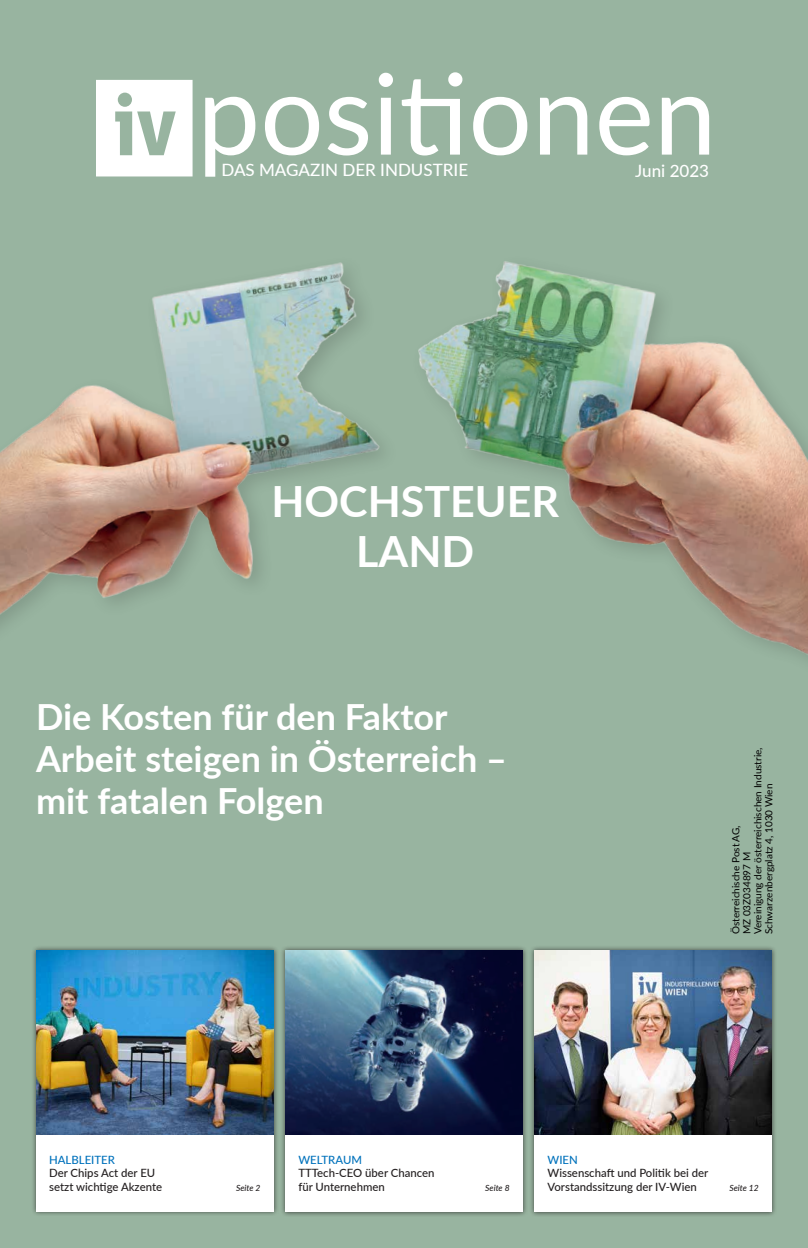
<style>
.page{position:relative;width:808px;height:1248px;background:#fff}
.page>*{position:absolute;margin:0;border:0;box-sizing:border-box;transform-origin:0 0}
.t1{font:700 43px/50px "Lato";color:#fff;text-align:center}
.t2{font:700 36px/42px "Lato";color:#fff}
.t3{font:500 17px "Lato";color:#fff}
.t4{font:500 11.4px/13.7px "Lato";color:#231f20}
.t5{font:500 11.4px "Lato";color:#0072bc}
.t6{font:10px/11px "Lato";color:#000}
.t7{font:italic 500 8.5px "Lato";color:#231f20}
</style>
<div class="page">
<div style="left:0;top:0;width:808px;height:1247px;background:#98b4a0"></div>
<img style="left:0;top:262px;width:381px;height:364px">
<img style="left:418px;top:261px;width:390px;height:398px">
<svg style="left:96px;top:80px;width:97px;height:96px"></svg>
<svg style="left:205px;top:72px;width:504px;height:105px"></svg>
<div style="left:31px;top:945px;width:248px;height:271px;background:#231f20;opacity:.75"></div>
<div style="left:36px;top:950px;width:237px;height:261px;background:#fff"></div>
<div style="left:280px;top:944px;width:248px;height:272px;background:#231f20;opacity:.75"></div>
<div style="left:285px;top:950px;width:238px;height:261px;background:#fff"></div>
<div style="left:529px;top:944px;width:248px;height:272px;background:#231f20;opacity:.75"></div>
<div style="left:535px;top:950px;width:237px;height:261px;background:#fff"></div>
<img style="left:36px;top:950px;width:237px;height:184px">
<img style="left:285px;top:950px;width:238px;height:184px">
<img style="left:535px;top:950px;width:237px;height:184px">
<h3 class="t3" style="left:221px;top:158px;width:248px">DAS MAGAZIN DER INDUSTRIE</h3>
<h3 class="t3" style="left:635px;top:158px;width:75px">Juni 2023</h3>
<h1 class="t1" style="left:271px;top:474px;width:289px">HOCHSTEUER<br>LAND</h1>
<h2 class="t2" style="left:36px;top:693px;width:473px">Die Kosten für den Faktor<br>Arbeit steigen in Österreich – mit fatalen Folgen</h2>
<p class="t6" style="left:730px;top:934px;width:188px;rotate:-90deg">Österreichische Post AG,<br>MZ 03Z034897 M<br>Vereinigung der österreichischen Industrie,<br>Schwarzenbergplatz 4, 1030 Wien</p>
<p class="t5" style="left:49px;top:1151px;width:67px">HALBLEITER</p>
<p class="t4" style="left:49px;top:1165px;width:114px">Der Chips Act der EU setzt wichtige Akzente</p>
<p class="t7" style="left:236px;top:1181px;width:26px">Seite 2</p>
<p class="t5" style="left:298px;top:1151px;width:65px">WELTRAUM</p>
<p class="t4" style="left:298px;top:1165px;width:138px">TTTech-CEO über Chancen für Unternehmen</p>
<p class="t7" style="left:485px;top:1181px;width:26px">Seite 8</p>
<p class="t5" style="left:548px;top:1151px;width:55px">AUSBLICK</p>
<p class="t4" style="left:548px;top:1165px;width:166px;text-align:center">e Industrieunternehmen die<br>Fachkräfte-Situation einschätzen</p>
<p class="t5" style="left:547px;top:1151px;width:32px">WIEN</p>
<p class="t4" style="left:547px;top:1165px;width:162px">Wissenschaft und Politik bei der<br>Vorstandssitzung der IV-Wien</p>
<p class="t7" style="left:729px;top:1181px;width:31px">Seite 12</p>
<p class="t7" style="left:734px;top:1181px;width:26px">Seite 5</p>
</div>
